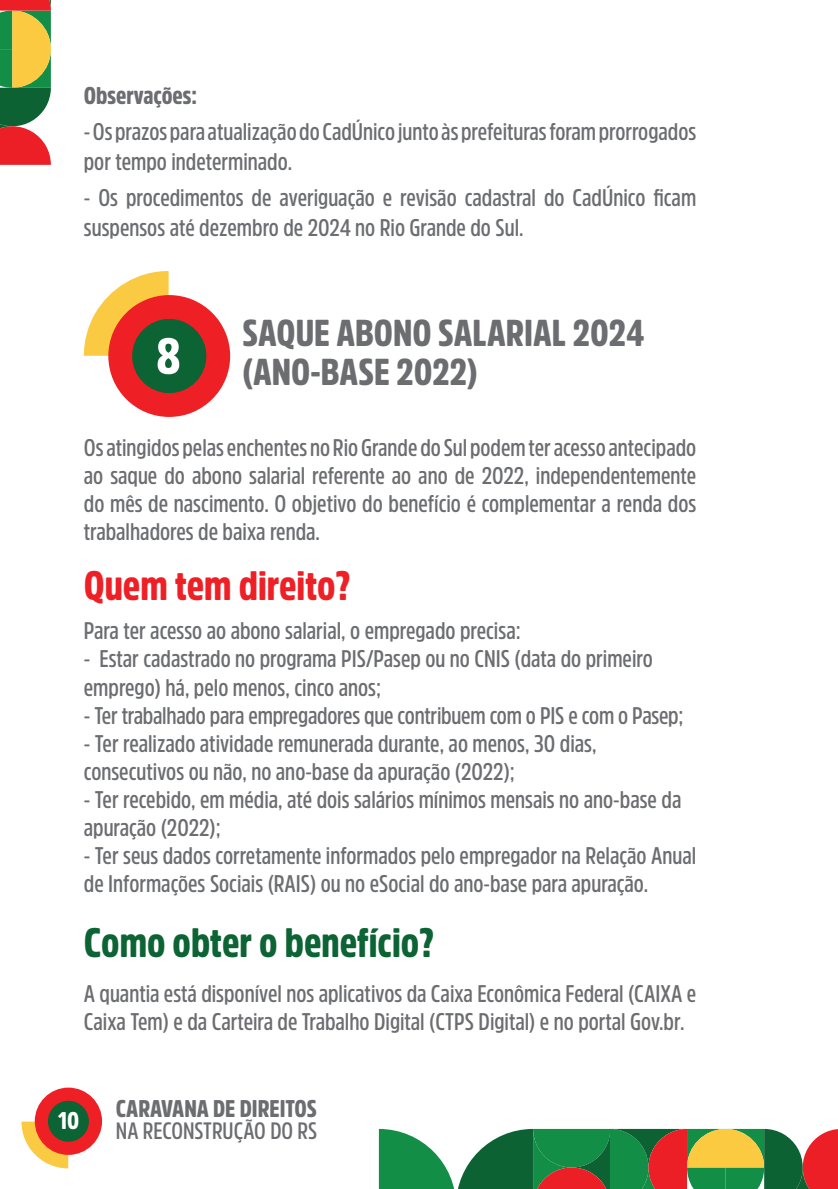
<style>
.page{position:relative;width:838px;height:1189px;background:#fff}
.page>*{position:absolute;margin:0;border:0;box-sizing:border-box;transform-origin:0 0}
.t1{font:900 50.2px "Amsi Pro Cond";color:#fff}
.t2{font:900 40.8px "Amsi Pro Cond";color:#0c6333}
.t3{font:900 40.8px "Amsi Pro Cond";color:#ee2026}
.t4{font:900 37.2px/38.6px "Amsi Pro Cond";color:#6c6d70}
.t5{font:600 24px/28px "Amsi Pro Cond";color:#6c6d70}
.t6{font:900 24px "Amsi Pro Cond";color:#6c6d70}
.t7{font:900 24px "Amsi Pro Cond";color:#fff}
.t8{font:600 23.6px "Amsi Pro Cond";color:#6c6d70}
</style>
<div class="page">
<svg style="left:21px;top:1121px;width:47px;height:47px"></svg>
<div style="left:35px;top:1087px;width:67px;height:68px;background:#ee2026;border-radius:50%"></div>
<div style="left:48px;top:1100px;width:41px;height:41px;background:#0c6333;border-radius:50%"></div>
<svg style="left:84px;top:271px;width:85px;height:85px"></svg>
<div style="left:108px;top:295px;width:122px;height:122px;background:#ee2026;border-radius:50%"></div>
<div style="left:132px;top:319px;width:74px;height:74px;background:#0c6333;border-radius:50%"></div>
<svg style="left:0;top:0;width:51px;height:165px;background:#9e8348"></svg>
<svg style="left:379px;top:1129px;width:459px;height:60px;background:#668352"></svg>
<p class="t6" style="left:84px;top:79px;width:115px">Observações:</p>
<p class="t5" style="left:84px;top:116px;width:614px;line-height:30px">- Os prazos para atualização do CadÚnico junto às prefeituras foram prorrogados por tempo indeterminado.</p>
<p class="t5" style="left:84px;top:182px;width:614px;line-height:30px">- Os procedimentos de averiguação e revisão cadastral do CadÚnico ficam suspensos até dezembro de 2024 no Rio Grande do Sul.</p>
<p class="t1" style="left:156px;top:322px;width:26px">8</p>
<p class="t4" style="left:243px;top:313px;width:403px">SAQUE ABONO SALARIAL 2024 (ANO-BASE 2022)</p>
<p class="t5" style="left:84px;top:433px;width:614px;text-align:justify">Os atingidos pelas enchentes no Rio Grande do Sul podem ter acesso antecipado ao saque do abono salarial referente ao ano de 2022, independentemente do mês de nascimento. O objetivo do benefício é complementar a renda dos trabalhadores de baixa renda.</p>
<p class="t3" style="left:84px;top:558px;width:268px">Quem tem direito?</p>
<p class="t5" style="left:84px;top:616px;width:438px">Para ter acesso ao abono salarial, o empregado precisa:</p>
<p class="t5" style="left:84px;top:644px;width:570px">- Estar cadastrado no programa PIS/Pasep ou no CNIS (data do primeiro emprego) há, pelo menos, cinco anos;</p>
<p class="t5" style="left:84px;top:700px;width:601px">- Ter trabalhado para empregadores que contribuem com o PIS e com o Pasep;</p>
<p class="t5" style="left:84px;top:728px;width:514px">- Ter realizado atividade remunerada durante, ao menos, 30 dias, consecutivos ou não, no ano-base da apuração (2022);</p>
<p class="t5" style="left:84px;top:784px;width:599px">- Ter recebido, em média, até dois salários mínimos mensais no ano-base da apuração (2022);</p>
<p class="t5" style="left:84px;top:840px;width:614px">- Ter seus dados corretamente informados pelo empregador na Relação Anual de Informações Sociais (RAIS) ou no eSocial do ano-base para apuração.</p>
<p class="t2" style="left:84px;top:914px;width:352px">Como obter o benefício?</p>
<p class="t5" style="left:84px;top:979px;width:614px">A quantia está disponível nos aplicativos da Caixa Econômica Federal (CAIXA e<br>Caixa Tem) e da Carteira de Trabalho Digital (CTPS Digital) e no portal Gov.br.</p>
<p class="t7" style="left:58px;top:1104px;width:23px">10</p>
<p class="t6" style="left:116px;top:1092px;width:202px">CARAVANA DE DIREITOS</p>
<p class="t8" style="left:116px;top:1114px;width:203px">NA RECONSTRUÇÃO DO RS</p>
</div>
